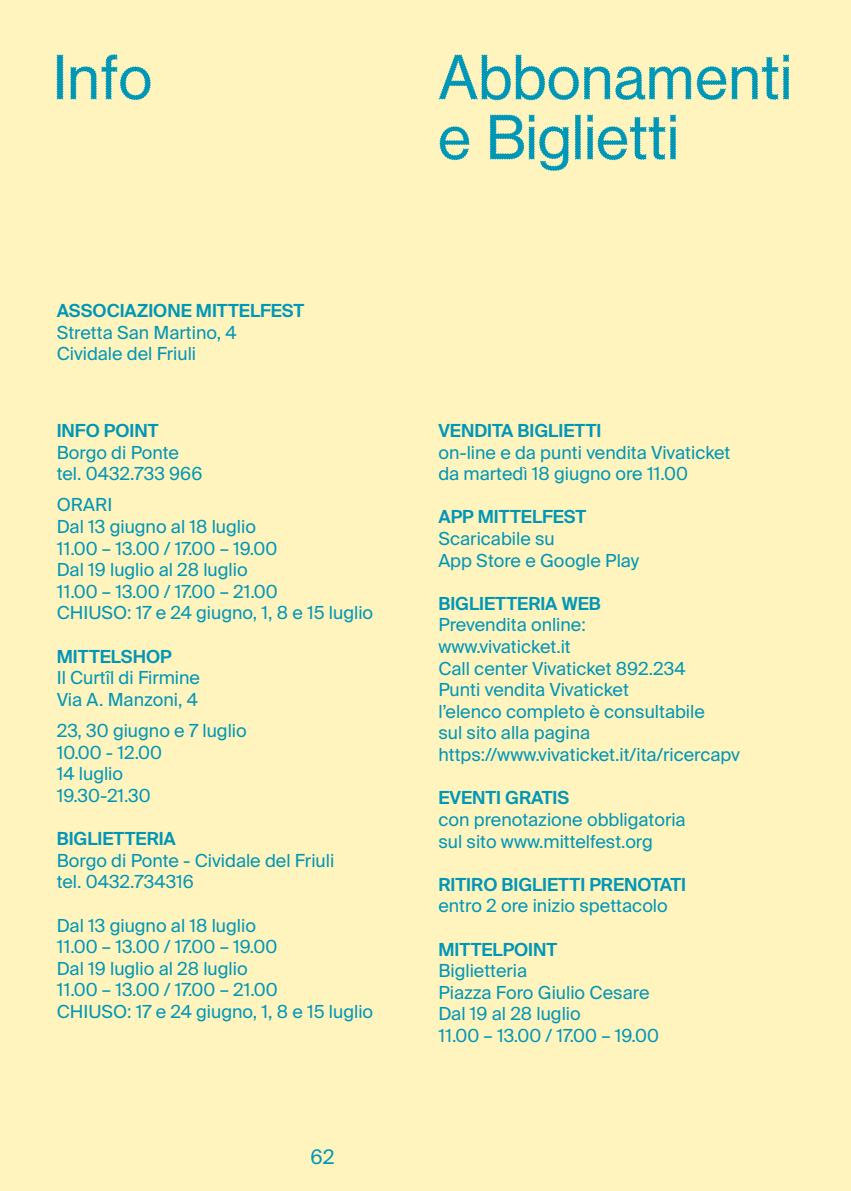
<style>
.page{position:relative;width:851px;height:1191px;background:#fff}
.page>*{position:absolute;margin:0;border:0;box-sizing:border-box;transform-origin:0 0}
.t1{font:60px/60px "Haas Mittelfest 24";letter-spacing:-.02em;color:#0097b7}
.t2{font:20px "Suisse Intl";color:#0097b7}
.t3{font:18px/21.6px "Suisse Intl";color:#0097b7}
.t4{font:600 18px "Suisse Intl";color:#0097b7}
</style>
<div class="page">
<div style="left:0;top:0;width:850px;height:1191px;background:#fff3be"></div>
<h1 class="t1" style="left:52px;top:47px;width:102px">Info</h1>
<h1 class="t1" style="left:437px;top:47px;width:356px">Abbonamenti e Biglietti</h1>
<p class="t4" style="left:57px;top:300px;width:249px">ASSOCIAZIONE MITTELFEST</p>
<p class="t3" style="left:57px;top:322px;width:181px">Stretta San Martino, 4<br>Cividale del Friuli</p>
<p class="t4" style="left:57px;top:420px;width:103px">INFO POINT</p>
<p class="t3" style="left:57px;top:441px;width:147px">Borgo di Ponte tel. 0432.733 966</p>
<p class="t3" style="left:57px;top:494px;width:318px">ORARI<br>Dal 13 giugno al 18 luglio<br>11.00 – 13.00 / 17.00 – 19.00<br>Dal 19 luglio al 28 luglio<br>11.00 – 13.00 / 17.00 – 21.00<br>CHIUSO: 17 e 24 giugno, 1, 8 e 15 luglio</p>
<p class="t4" style="left:57px;top:646px;width:116px">MITTELSHOP</p>
<p class="t3" style="left:57px;top:667px;width:145px">Il Curtîl di Firmine<br>Via A. Manzoni, 4</p>
<p class="t3" style="left:57px;top:720px;width:191px">23, 30 giugno e 7 luglio<br>10.00 - 12.00<br>14 luglio<br>19.30-21.30</p>
<p class="t4" style="left:57px;top:828px;width:121px">BIGLIETTERIA</p>
<p class="t3" style="left:57px;top:849px;width:279px">Borgo di Ponte - Cividale del Friuli tel. 0432.734316</p>
<p class="t3" style="left:57px;top:914px;width:318px">Dal 13 giugno al 18 luglio<br>11.00 – 13.00 / 17.00 – 19.00<br>Dal 19 luglio al 28 luglio<br>11.00 – 13.00 / 17.00 – 21.00<br>CHIUSO: 17 e 24 giugno, 1, 8 e 15 luglio</p>
<p class="t2" style="left:310px;top:1145px;width:26px">62</p>
<p class="t4" style="left:438px;top:420px;width:164px">VENDITA BIGLIETTI</p>
<p class="t3" style="left:438px;top:441px;width:293px">on-line e da punti vendita Vivaticket da martedì 18 giugno ore 11.00</p>
<p class="t4" style="left:438px;top:506px;width:149px">APP MITTELFEST</p>
<p class="t3" style="left:438px;top:528px;width:202px">Scaricabile su<br>App Store e Google Play</p>
<p class="t4" style="left:438px;top:593px;width:164px">BIGLIETTERIA WEB</p>
<p class="t3" style="left:438px;top:614px;width:303px">Prevendita online:<br>www.vivaticket.it<br>Call center Vivaticket 892.234<br>Punti vendita Vivaticket<br>l’elenco completo è consultabile<br>sul sito alla pagina https://www.vivaticket.it/ita/ricercapv</p>
<p class="t4" style="left:438px;top:787px;width:132px">EVENTI GRATIS</p>
<p class="t3" style="left:438px;top:809px;width:249px">con prenotazione obbligatoria sul sito www.mittelfest.org</p>
<p class="t4" style="left:438px;top:874px;width:249px">RITIRO BIGLIETTI PRENOTATI</p>
<p class="t3" style="left:438px;top:895px;width:231px">entro 2 ore inizio spettacolo</p>
<p class="t4" style="left:438px;top:938px;width:120px">MITTELPOINT</p>
<p class="t3" style="left:438px;top:960px;width:222px">Biglietteria<br>Piazza Foro Giulio Cesare<br>Dal 19 al 28 luglio<br>11.00 – 13.00 / 17.00 – 19.00</p>
</div>
